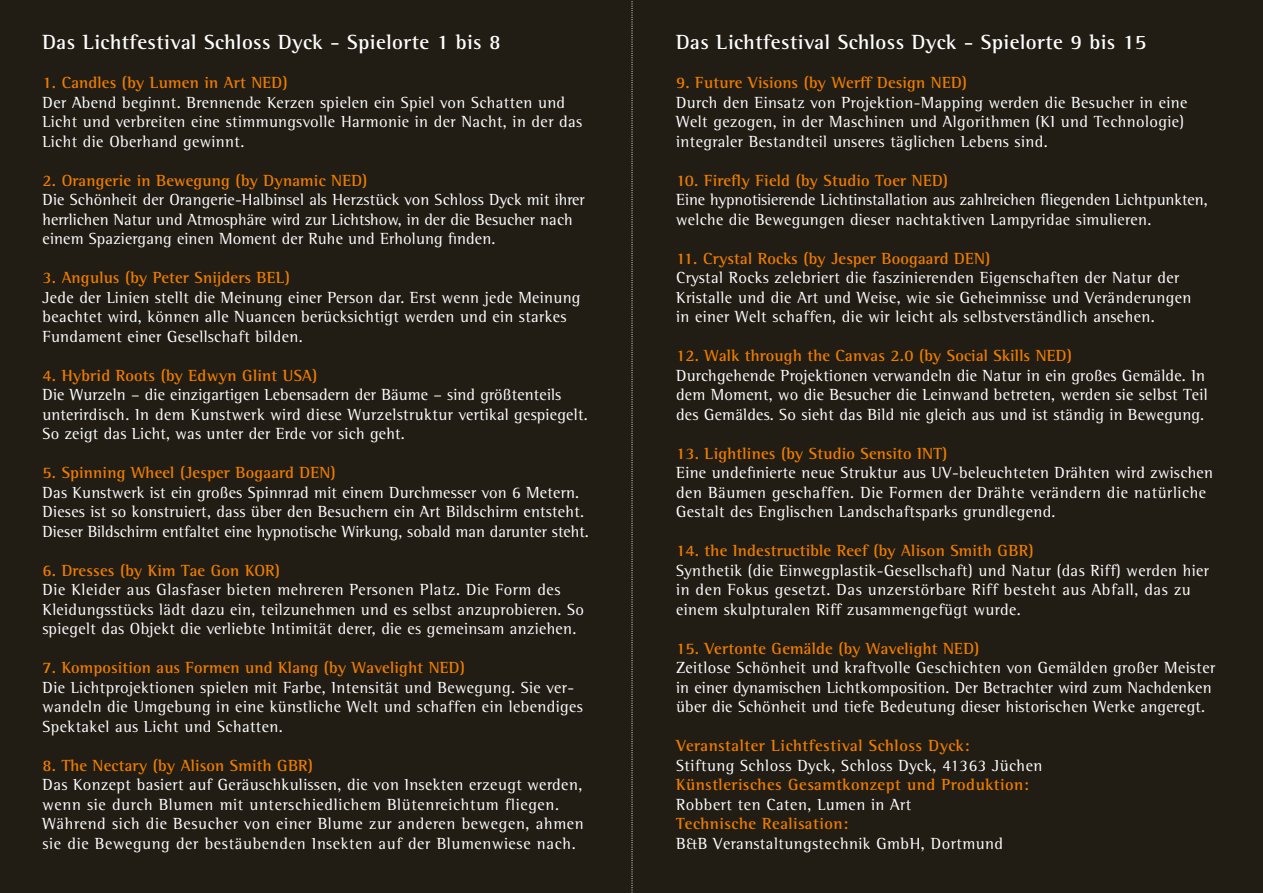
<style>
.page{position:relative;width:1263px;height:893px;background:#fff}
.page>*{position:absolute;margin:0;border:0;box-sizing:border-box;transform-origin:0 0}
.t1{font:700 21px "Rotis Semi Serif Pro";letter-spacing:.02em;color:#fff}
.t2{font:16.5px/19.5px "Rotis Semi Serif Pro";letter-spacing:.02em;color:#fff}
.t3{font:700 16.5px "Rotis Semi Serif Pro";letter-spacing:.01em;color:#ef7c00}
.t4{font:16.5px/19.5px "Rotis Semi Serif Pro";letter-spacing:.04em;color:#fff}
.t5{font:16.5px/19.5px "Rotis Semi Serif Pro";color:#fff}
.t6{font:700 16.5px "Rotis Semi Serif Pro";letter-spacing:.03em;color:#ef7c00}
</style>
<div class="page">
<div style="left:0;top:0;width:625px;height:893px;background:#211d15"></div>
<div style="left:625px;top:0;width:638px;height:893px;background:#211d15"></div>
<svg style="left:631px;top:1px;width:2px;height:892px"></svg>
<p class="t1" style="left:43px;top:29px;width:460px">Das Lichtfestival Schloss Dyck - Spielorte 1 bis 8</p>
<p class="t3" style="left:43px;top:72px;width:247px">1. Candles (by Lumen in Art NED)</p>
<p class="t2" style="left:43px;top:92px;width:541px">Der Abend beginnt. Brennende Kerzen spielen ein Spiel von Schatten und<br>Licht und verbreiten eine stimmungsvolle Harmonie in der Nacht, in der das<br>Licht die Oberhand gewinnt.</p>
<p class="t3" style="left:43px;top:170px;width:326px">2. Orangerie in Bewegung (by Dynamic NED)</p>
<p class="t2" style="left:43px;top:190px;width:544px">Die Schönheit der Orangerie-Halbinsel als Herzstück von Schloss Dyck mit ihrer herrlichen Natur und Atmosphäre wird zur Lichtshow, in der die Besucher nach einem Spaziergang einen Moment der Ruhe und Erholung finden.</p>
<p class="t3" style="left:43px;top:268px;width:249px">3. Angulus (by Peter Snijders BEL)</p>
<p class="t2" style="left:43px;top:287px;width:539px">Jede der Linien stellt die Meinung einer Person dar. Erst wenn jede Meinung beachtet wird, können alle Nuancen berücksichtigt werden und ein starkes<br>Fundament einer Gesellschaft bilden.</p>
<p class="t3" style="left:43px;top:365px;width:276px">4. Hybrid Roots (by Edwyn Glint USA)</p>
<p class="t2" style="left:43px;top:385px;width:547px">Die Wurzeln – die einzigartigen Lebensadern der Bäume – sind größtenteils unterirdisch. In dem Kunstwerk wird diese Wurzelstruktur vertikal gespiegelt.<br>So zeigt das Licht, was unter der Erde vor sich geht.</p>
<p class="t3" style="left:43px;top:463px;width:295px">5. Spinning Wheel (Jesper Bogaard DEN)</p>
<p class="t2" style="left:43px;top:482px;width:548px">Das Kunstwerk ist ein großes Spinnrad mit einem Durchmesser von 6 Metern.<br>Dieses ist so konstruiert, dass über den Besuchern ein Art Bildschirm entsteht.<br>Dieser Bildschirm entfaltet eine hypnotische Wirkung, sobald man darunter steht.</p>
<p class="t3" style="left:43px;top:560px;width:239px">6. Dresses (by Kim Tae Gon KOR)</p>
<p class="t2" style="left:43px;top:580px;width:543px">Die Kleider aus Glasfaser bieten mehreren Personen Platz. Die Form des<br>Kleidungsstücks lädt dazu ein, teilzunehmen und es selbst anzuprobieren. So spiegelt das Objekt die verliebte Intimität derer, die es gemeinsam anziehen.</p>
<p class="t3" style="left:43px;top:658px;width:424px">7. Komposition aus Formen und Klang (by Wavelight NED)</p>
<p class="t2" style="left:43px;top:677px;width:542px">Die Lichtprojektionen spielen mit Farbe, Intensität und Bewegung. Sie ver&shy;wandeln die Umgebung in eine künstliche Welt und schaffen ein lebendiges<br>Spektakel aus Licht und Schatten.</p>
<p class="t3" style="left:43px;top:755px;width:272px">8. The Nectary (by Alison Smith GBR)</p>
<p class="t4" style="left:43px;top:775px;width:543px">Das Konzept basiert auf Geräuschkulissen, die von Insekten erzeugt werden, wenn sie durch Blumen mit unterschiedlichem Blütenreichtum fliegen.<br>Während sich die Besucher von einer Blume zur anderen bewegen, ahmen sie die Bewegung der bestäubenden Insekten auf der Blumenwiese nach.</p>
<p class="t1" style="left:676px;top:29px;width:472px">Das Lichtfestival Schloss Dyck - Spielorte 9 bis 15</p>
<p class="t3" style="left:676px;top:72px;width:292px">9. Future Visions (by Werff Design NED)</p>
<p class="t2" style="left:676px;top:92px;width:513px">Durch den Einsatz von Projektion-Mapping werden die Besucher in eine<br>Welt gezogen, in der Maschinen und Algorithmen (KI und Technologie) integraler Bestandteil unseres täglichen Lebens sind.</p>
<p class="t3" style="left:676px;top:170px;width:273px">10. Firefly Field (by Studio Toer NED)</p>
<p class="t5" style="left:676px;top:190px;width:533px">Eine hypnotisierende Lichtinstallation aus zahlreichen fliegenden Lichtpunkten, welche die Bewegungen dieser nachtaktiven Lampyridae simulieren.</p>
<p class="t3" style="left:676px;top:248px;width:316px">11. Crystal Rocks (by Jesper Boogaard DEN)</p>
<p class="t2" style="left:676px;top:268px;width:517px">Crystal Rocks zelebriert die faszinierenden Eigenschaften der Natur der<br>Kristalle und die Art und Weise, wie sie Geheimnisse und Veränderungen in einer Welt schaffen, die wir leicht als selbstverständlich ansehen.</p>
<p class="t3" style="left:676px;top:346px;width:397px">12. Walk through the Canvas 2.0 (by Social Skills NED)</p>
<p class="t2" style="left:676px;top:365px;width:533px">Durchgehende Projektionen verwandeln die Natur in ein großes Gemälde. In dem Moment, wo die Besucher die Leinwand betreten, werden sie selbst Teil des Gemäldes. So sieht das Bild nie gleich aus und ist ständig in Bewegung.</p>
<p class="t3" style="left:676px;top:443px;width:273px">13. Lightlines (by Studio Sensito INT)</p>
<p class="t2" style="left:676px;top:463px;width:538px">Eine undefinierte neue Struktur aus UV-beleuchteten Drähten wird zwischen den Bäumen geschaffen. Die Formen der Drähte verändern die natürliche<br>Gestalt des Englischen Landschaftsparks grundlegend.</p>
<p class="t3" style="left:676px;top:541px;width:359px">14. the Indestructible Reef (by Alison Smith GBR)</p>
<p class="t2" style="left:676px;top:560px;width:534px">Synthetik (die Einwegplastik-Gesellschaft) und Natur (das Riff) werden hier in den Fokus gesetzt. Das unzerstörbare Riff besteht aus Abfall, das zu einem skulpturalen Riff zusammengefügt wurde.</p>
<p class="t3" style="left:676px;top:638px;width:305px">15. Vertonte Gemälde (by Wavelight NED)</p>
<p class="t2" style="left:676px;top:658px;width:541px">Zeitlose Schönheit und kraftvolle Geschichten von Gemälden großer Meister in einer dynamischen Lichtkomposition. Der Betrachter wird zum Nachdenken über die Schönheit und tiefe Bedeutung dieser historischen Werke angeregt.</p>
<p class="t6" style="left:676px;top:736px;width:295px">Veranstalter Lichtfestival Schloss Dyck:</p>
<p class="t2" style="left:676px;top:755px;width:368px">Stiftung Schloss Dyck, Schloss Dyck, 41363 Jüchen</p>
<p class="t6" style="left:676px;top:775px;width:354px">Künstlerisches Gesamtkonzept und Produktion:</p>
<p class="t2" style="left:676px;top:794px;width:237px">Robbert ten Caten, Lumen in Art</p>
<p class="t6" style="left:676px;top:814px;width:174px">Technische Realisation:</p>
<p class="t2" style="left:676px;top:833px;width:328px">B&amp;B Veranstaltungstechnik GmbH, Dortmund</p>
</div>
